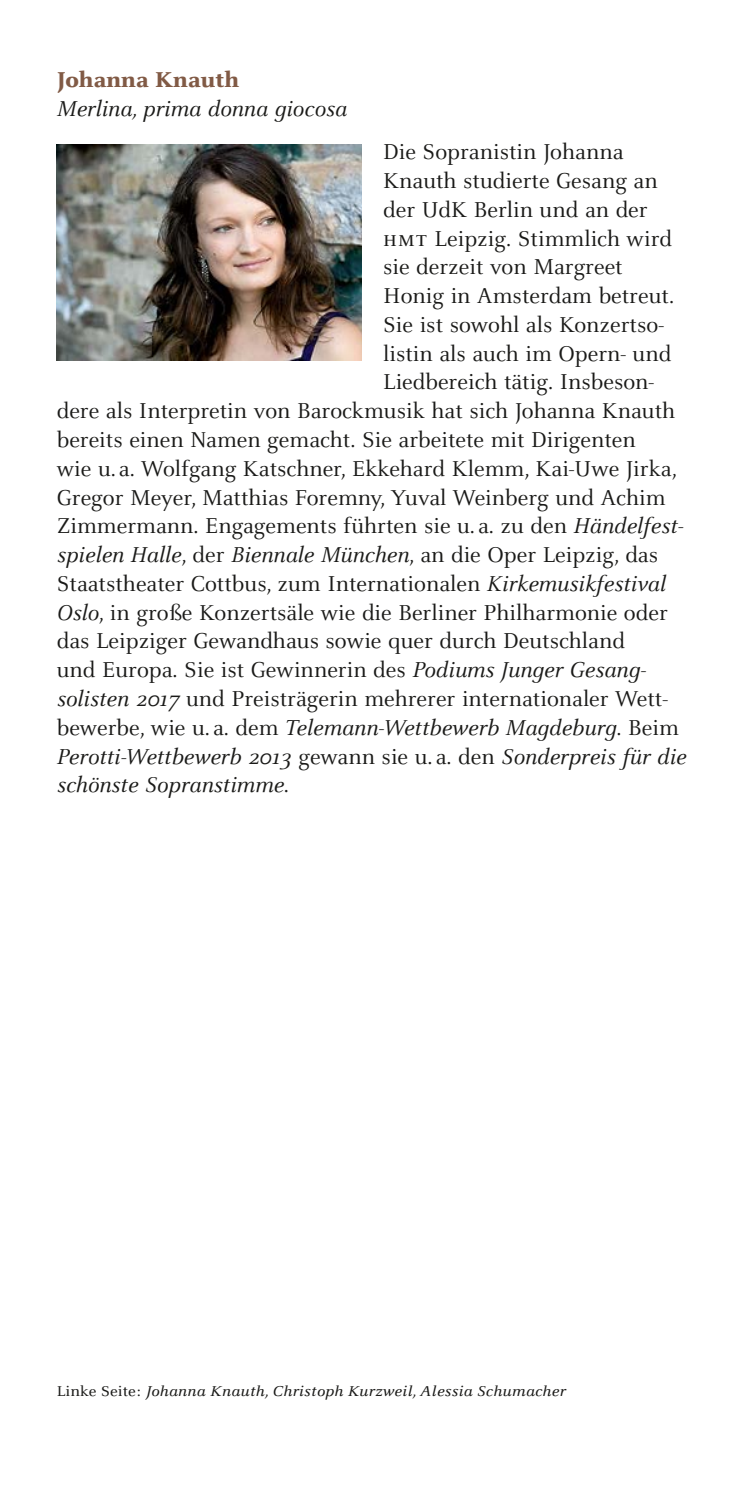
<style>
.page{position:relative;width:745px;height:1489px;background:#fff}
.page>*{position:absolute;margin:0;border:0;box-sizing:border-box;transform-origin:0 0}
.t1{font:23.75px "Celeste Pro";color:#1a1a18}
.t2{font:italic 23.75px "Celeste Pro";color:#1a1a18}
.t3{font:800 23.75px "Celeste Pro";color:#815a45}
.t4{font:italic 15px "Celeste Small Text OT";color:#1a1a18}
.s1{font-style:italic}
.s2{font-style:normal}
</style>
<div class="page">
<img style="left:57px;top:145px;width:304px;height:215px">
<p class="t3" style="left:57px;top:64px;width:184px">Johanna Knauth</p>
<p class="t2" style="left:57px;top:94px;width:291px">Merlina, prima donna giocosa</p>
<p class="t1" style="left:383px;top:137px;width:242px">Die Sopranistin Johanna</p>
<p class="t1" style="left:383px;top:166px;width:276px">Knauth studierte Gesang an</p>
<p class="t1" style="left:383px;top:195px;width:266px">der UdK Berlin und an der</p>
<p class="t1" style="left:383px;top:224px;width:290px">HMT Leipzig. Stimmlich wird</p>
<p class="t1" style="left:383px;top:252px;width:241px">sie derzeit von Margreet</p>
<p class="t1" style="left:383px;top:281px;width:292px">Honig in Amsterdam betreut.</p>
<p class="t1" style="left:383px;top:310px;width:282px">Sie ist sowohl als Konzertso-</p>
<p class="t1" style="left:383px;top:339px;width:289px">listin als auch im Opern- und</p>
<p class="t1" style="left:383px;top:367px;width:272px">Liedbereich tätig. Insbeson-</p>
<p class="t1" style="left:57px;top:396px;width:619px">dere als Interpretin von Barockmusik hat sich Johanna Knauth</p>
<p class="t1" style="left:57px;top:425px;width:580px">bereits einen Namen gemacht. Sie arbeitete mit Dirigenten</p>
<p class="t1" style="left:57px;top:454px;width:621px">wie u. a. Wolfgang Katschner, Ekkehard Klemm, Kai-Uwe Jirka,</p>
<p class="t1" style="left:57px;top:482px;width:610px">Gregor Meyer, Matthias Foremny, Yuval Weinberg und Achim</p>
<p class="t1" style="left:57px;top:511px;width:627px">Zimmermann. Engagements führten sie u. a. zu den <span class="s1">Händelfest-</span></p>
<p class="t2" style="left:57px;top:540px;width:602px">spielen Halle<span class="s2">, der</span> Biennale München<span class="s2">, an die Oper Leipzig, das</span></p>
<p class="t1" style="left:57px;top:569px;width:610px">Staatstheater Cottbus, zum Internationalen <span class="s1">Kirkemusikfestival</span></p>
<p class="t1" style="left:57px;top:597px;width:612px"><span class="s1">Oslo</span>, in große Konzertsäle wie die Berliner Philharmonie oder</p>
<p class="t1" style="left:57px;top:626px;width:569px">das Leipziger Gewandhaus sowie quer durch Deutschland</p>
<p class="t1" style="left:57px;top:655px;width:589px">und Europa. Sie ist Gewinnerin des <span class="s1">Podiums Junger Gesang-</span></p>
<p class="t1" style="left:57px;top:684px;width:611px"><span class="s1">solisten 2017</span> und Preisträgerin mehrerer internationaler Wett-</p>
<p class="t2" style="left:57px;top:712px;width:623px"><span class="s2">bewerbe, wie u. a. dem</span> Telemann-Wettbewerb Magdeburg<span class="s2">. Beim</span></p>
<p class="t2" style="left:57px;top:741px;width:630px">Perotti-Wettbewerb 2013 <span class="s2">gewann sie u. a. den</span> Sonderpreis für die</p>
<p class="t2" style="left:57px;top:770px;width:234px">schönste Sopranstimme<span class="s2">.</span></p>
<p class="t4" style="left:57px;top:1382px;width:510px"><span class="s2">Linke Seite:</span> Johanna Knauth, Christoph Kurzweil, Alessia Schumacher</p>
</div>
